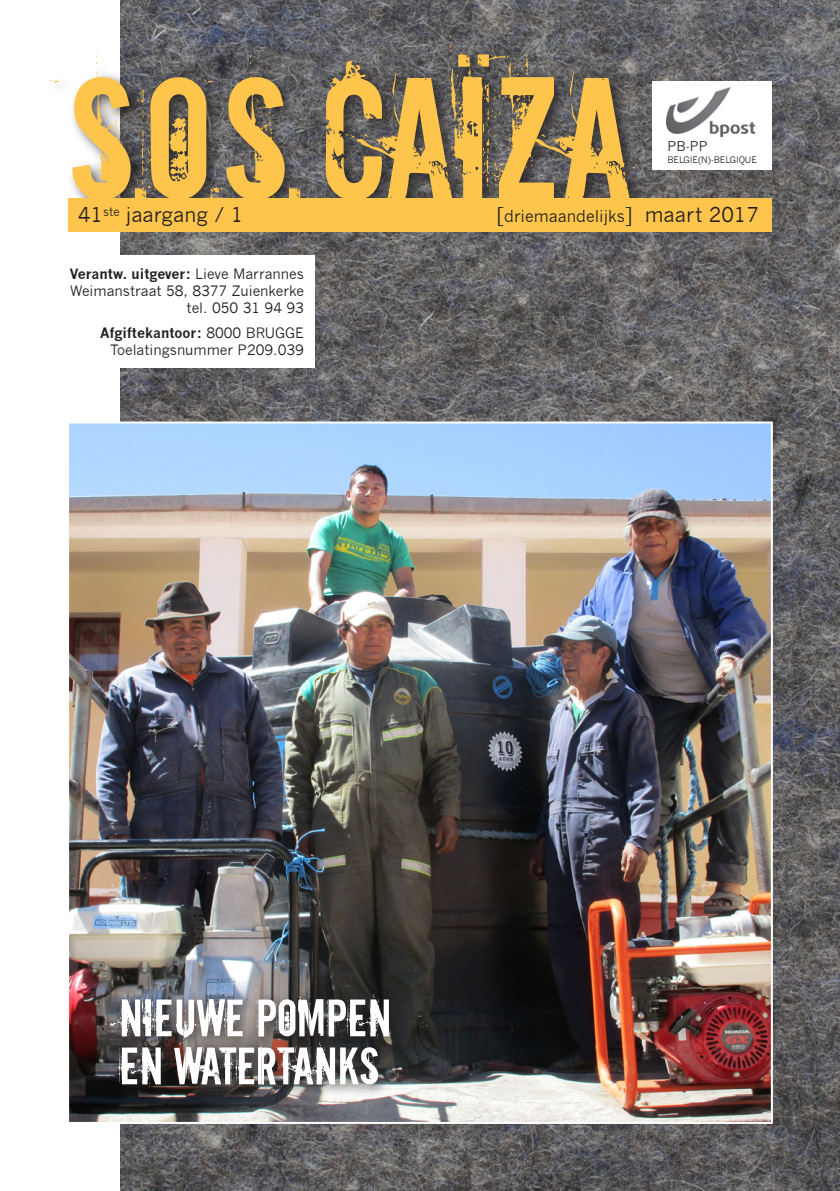
<style>
.page{position:relative;width:840px;height:1191px;background:#fff}
.page>*{position:absolute;margin:0;border:0;box-sizing:border-box;transform-origin:0 0}
.t1{font:165.4px "Downcome";color:#fec54d}
.t2{font:50px "Downcome";color:#fff}
.t3{font:20px "News Gothic";color:#231f20}
.t4{font:16px "News Gothic";color:#231f20}
.t5{font:14px "News Gothic";color:#231f20}
.t6{font:700 14px "News Gothic";color:#231f20}
.t7{font:13.2px "News Gothic";color:#231f20}
.t8{font:8.8px "News Gothic";letter-spacing:-.005em;color:#231f20}
.s1{font-size:20px}
.s2{font-weight:400}
</style>
<div class="page">
<img style="left:120px;top:0;width:719px;height:1191px">
<div style="left:651px;top:82px;width:120px;height:88px;background:#fff"></div>
<img style="left:666px;top:88px;width:88px;height:48px">
<div style="left:47px;top:24px;width:602px;height:208px;background:#231f20;opacity:.75"></div>
<div style="left:0;top:255px;width:315px;height:113px;background:#fff"></div>
<div style="left:68px;top:198px;width:703px;height:34px;background:#fec54d"></div>
<img style="left:70px;top:424px;width:699px;height:697px">
<div style="left:102px;top:986px;width:303px;height:114px;background:#231f20;opacity:.8"></div>
<p class="t1" style="left:68px;top:27px;width:565px">S.O,S.CAÏZA</p>
<p class="t7" style="left:667px;top:139px;width:42px">PB-PP</p>
<p class="t8" style="left:667px;top:155px;width:13px">Belg</p>
<p class="t8" style="left:689px;top:155px;width:36px">ie(N)-Belg</p>
<p class="t8" style="left:735px;top:155px;width:16px">ique</p>
<p class="t3" style="left:78px;top:204px;width:167px">41<sup>ste</sup> jaargang / 1</p>
<p class="t4" style="left:496px;top:207px;width:263px"><span class="s1">[</span>driemaandelijks<span class="s1">] maart 2017</span></p>
<p class="t6" style="left:70px;top:266px;width:236px">Verantw. uitgever: <span class="s2">Lieve Marrannes</span></p>
<p class="t5" style="left:70px;top:283px;width:235px">Weimanstraat 58, 8377 Zuienkerke</p>
<p class="t5" style="left:186px;top:300px;width:119px">tel. 050 31 94 93</p>
<p class="t6" style="left:100px;top:324px;width:205px">Afgiftekantoor: <span class="s2">8000 BRUGGE</span></p>
<p class="t5" style="left:110px;top:341px;width:195px">Toelatingsnummer P209.039</p>
<p class="t2" style="left:119px;top:984px;width:273px">NIEUWE POMPEN</p>
<p class="t2" style="left:119px;top:1032px;width:261px">EN WATERTANKS</p>
</div>
